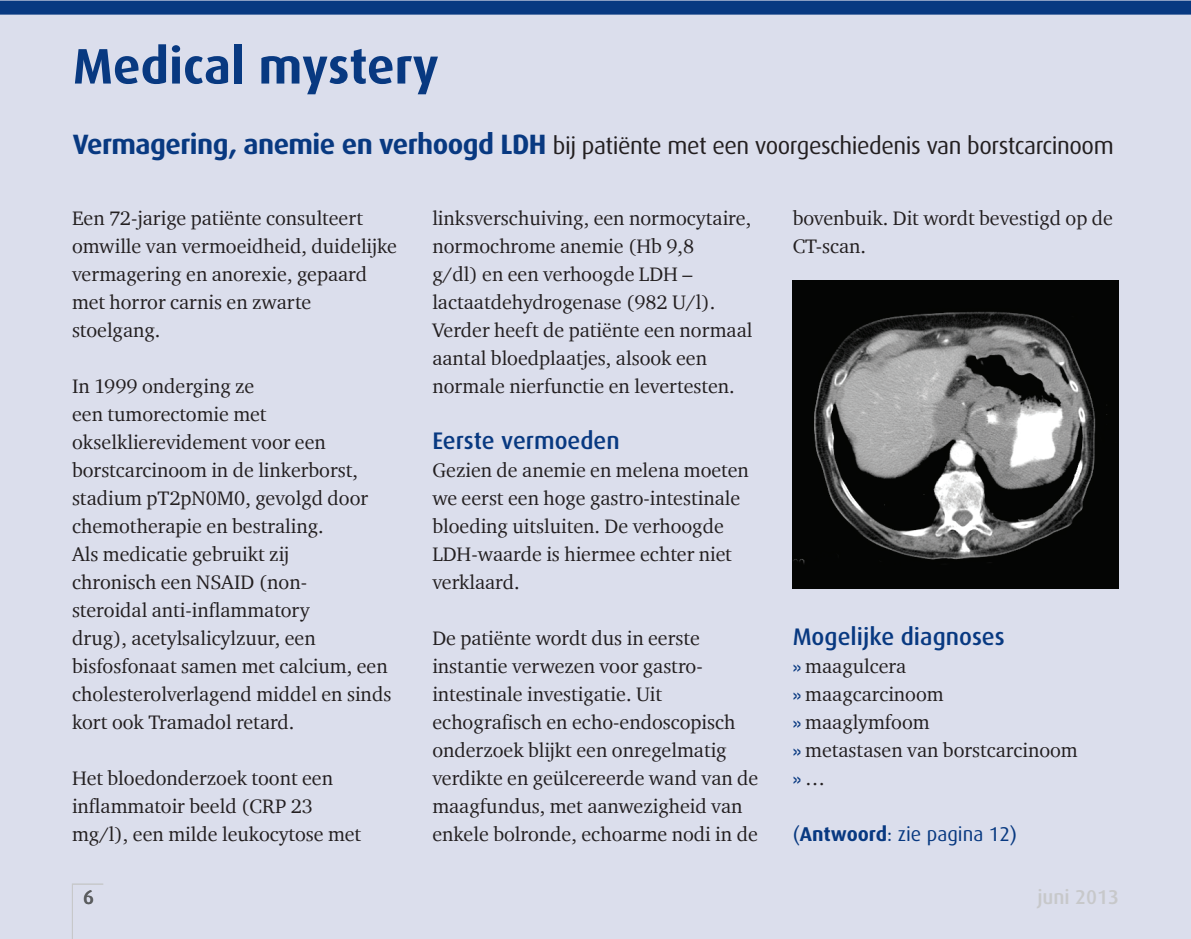
<style>
.page{position:relative;width:1191px;height:939px;background:#fff}
.page>*{position:absolute;margin:0;border:0;box-sizing:border-box;transform-origin:0 0}
.t1{font:700 50px "Dax";color:#083981}
.t2{font:24px "Dax";letter-spacing:-.02em;color:#231f20}
.t3{font:500 24px "Dax";color:#083981}
.t4{font:20px/28px "Charter ITC For Agfa";color:#231f20}
.t5{font:20px "Dax";color:#083981}
.t6{font:500 20px "Dax";color:#c7c8ca}
.t7{font:500 20px "Dax";color:#5b5d5f}
.s1{font-weight:700;font-size:28px;color:#083981}
.s2{color:#083981}
.s3{font-weight:700}
</style>
<div class="page">
<div style="left:0;top:1px;width:1191px;height:938px;background:#dbdeec"></div>
<div style="left:0;top:1px;width:1191px;height:14px;background:#083981"></div>
<img style="left:792px;top:281px;width:327px;height:308px">
<svg style="left:72px;top:883px;width:31px;height:56px"></svg>
<h1 class="t1" style="left:73px;top:38px;width:367px">Medical mystery</h1>
<p class="t2" style="left:73px;top:132px;width:1042px"><span class="s1">Vermagering, anemie en verhoogd LDH</span> bij patiënte met een voorgeschiedenis van borstcarcinoom</p>
<p class="t4" style="left:72px;top:203px;width:326px">Een 72-jarige patiënte consulteert omwille van vermoeidheid, duidelijke vermagering en anorexie, gepaard met horror carnis en zwarte stoelgang.</p>
<p class="t4" style="left:72px;top:371px;width:321px">In 1999 onderging ze<br>een tumorectomie met okselklierevidement voor een borstcarcinoom in de linkerborst, stadium pT2pN0M0, gevolgd door chemotherapie en bestraling.<br>Als medicatie gebruikt zij<br>chronisch een NSAID (non-<br>steroidal anti-inflammatory<br>drug), acetylsalicylzuur, een bisfosfonaat samen met calcium, een cholesterolverlagend middel en sinds kort ook Tramadol retard.</p>
<p class="t4" style="left:72px;top:763px;width:291px">Het bloedonderzoek toont een inflammatoir beeld (CRP 23 mg/l), een milde leukocytose met</p>
<p class="t4" style="left:432px;top:203px;width:321px">linksverschuiving, een normocytaire, normochrome anemie (Hb 9,8<br>g/dl) en een verhoogde LDH – lactaatdehydrogenase (982 U/l).<br>Verder heeft de patiënte een normaal aantal bloedplaatjes, alsook een normale nierfunctie en levertesten.</p>
<p class="t3" style="left:432px;top:427px;width:189px">Eerste vermoeden</p>
<p class="t4" style="left:432px;top:455px;width:318px">Gezien de anemie en melena moeten we eerst een hoge gastro-intestinale bloeding uitsluiten. De verhoogde<br>LDH-waarde is hiermee echter niet verklaard.</p>
<p class="t4" style="left:432px;top:623px;width:327px">De patiënte wordt dus in eerste instantie verwezen voor gastro&shy;intestinale investigatie. Uit echografisch en echo-endoscopisch onderzoek blijkt een onregelmatig verdikte en geülcereerde wand van de maagfundus, met aanwezigheid van enkele bolronde, echoarme nodi in de</p>
<p class="t4" style="left:792px;top:203px;width:322px">bovenbuik. Dit wordt bevestigd op de<br>CT-scan.</p>
<p class="t3" style="left:792px;top:623px;width:213px">Mogelijke diagnoses</p>
<p class="t4" style="left:792px;top:651px;width:287px"><span class="s2">»</span> maagulcera<br><span class="s2">»</span> maagcarcinoom<br><span class="s2">»</span> maaglymfoom<br><span class="s2">»</span> metastasen van borstcarcinoom <span class="s2">»</span> …</p>
<p class="t5" style="left:792px;top:823px;width:226px">(<span class="s3">Antwoord</span>: zie pagina 12)</p>
<p class="t7" style="left:83px;top:885px;width:12px">6</p>
<p class="t6" style="left:1037px;top:886px;width:83px">juni 2013</p>
</div>
